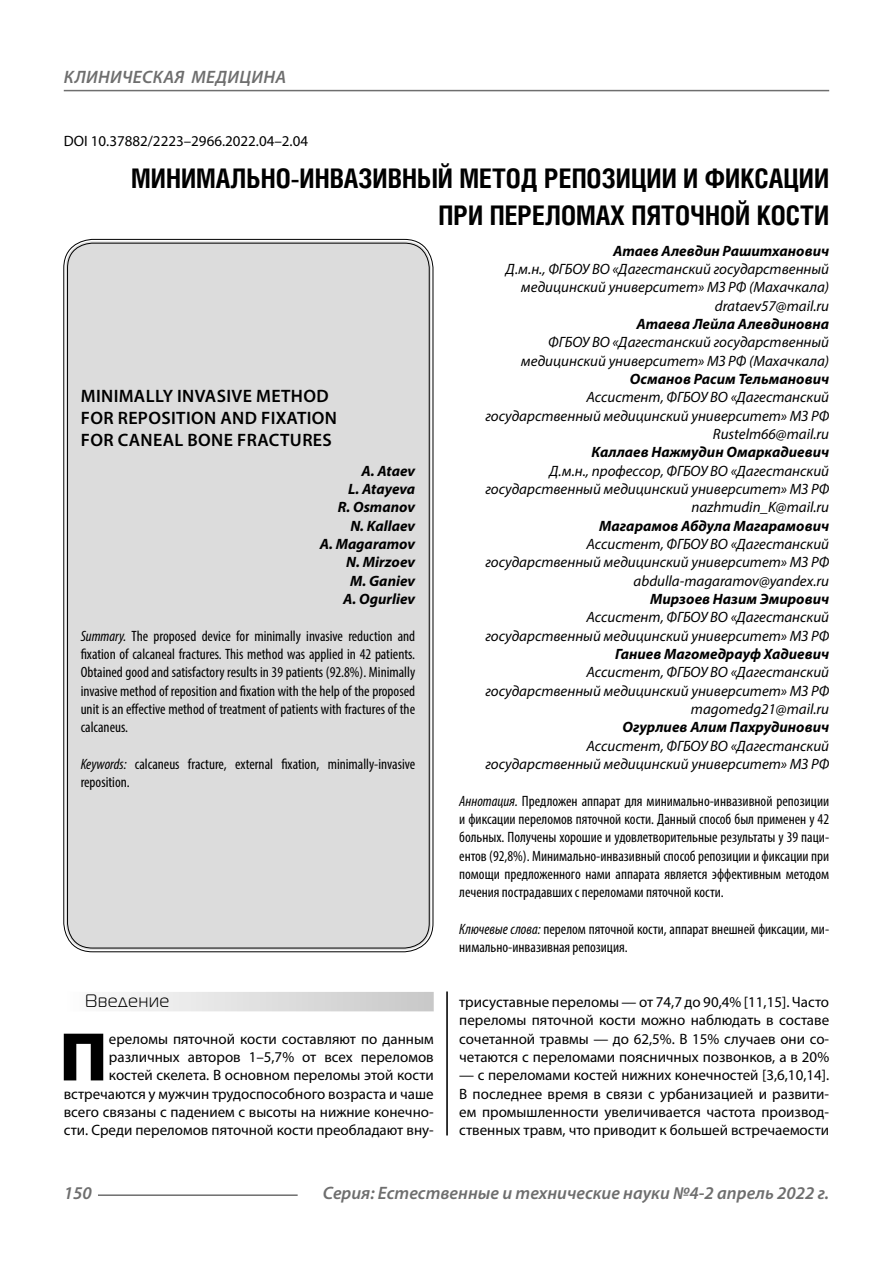
<style>
.page{position:relative;width:893px;height:1263px;background:#fff}
.page>*{position:absolute;margin:0;border:0;box-sizing:border-box;transform-origin:0 0}
.Bukvica{font:900 69.3px "Myriad Pro";color:#000}
.Header{font:700 27px/37.5px "Helios Cond C";color:#000;text-align:right}
.t1{font:italic 600 18px "Myriad Pro";color:#6e6e6e}
.Header-eng{font:600 18px/21.6px "Myriad Pro";letter-spacing:.02em;color:#000}
.Subheader{font:18px "Magistral C";letter-spacing:.05em;color:#000}
.Bukvica-2{font:15px/18.3px "Myriad Pro";color:#000;text-align:justify}
.Author-doc{font:italic 15px/18.3px "Myriad Pro";color:#000;text-align:right}
.Annotation-rus{font:condensed 15px/18.3px "Myriad Pro";color:#000;text-align:justify}
.Annotation-eng{font:condensed 15px/18.3px "Myriad Pro";color:#000;text-align:justify}
.Author{font:italic 700 15px "Myriad Pro";color:#000}
.Author-email{font:italic 15px "Myriad Pro";color:#000}
.Author-eng{font:italic 700 15px "Myriad Pro";color:#000}
.DOI{font:15px "Myriad Pro";color:#000}
.s1{font-style:italic}
</style>
<div class="page">
<hr style="left:446px;top:970px;width:1px;height:165px;background:#000">
<hr style="left:447px;top:970px;width:1px;height:165px;background:#000">
<div style="left:43px;top:970px;width:786px;height:21px;background:#fff"></div>
<div style="left:64px;top:992px;width:370px;height:19px;background:linear-gradient(to right,#fcfcfc,#c8c8c8)"></div>
<div style="left:66px;top:241px;width:365px;height:709px;background:#dcdcdc;border-radius:27px"></div>
<hr style="left:98px;top:1194px;width:200px;height:2px;background:#6e6e6e">
<hr style="left:64px;top:90px;width:765px;height:1px;background:#6e6e6e">
<p class="t1" style="left:64px;top:66px;width:23px">Клиническая</p>
<p class="t1" style="left:191px;top:66px;width:13px">меди</p>
<p class="t1" style="left:240px;top:66px;width:25px">цина</p>
<p class="DOI" style="left:64px;top:132px;width:246px">DOI 10.37882/2223–2966.2022.04–2.04</p>
<p class="Header" style="left:131px;top:159px;width:699px">МИНИМАЛЬНО-ИНВАЗИВНЫЙ МЕТОД РЕПОЗИЦИИ И ФИКСАЦИИ<br>ПРИ ПЕРЕЛОМАХ ПЯТОЧНОЙ КОСТИ</p>
<p class="Author" style="left:613px;top:241px;width:218px">Атаев Алевдин Рашитханович</p>
<p class="Author-doc" style="left:506px;top:260px;width:325px">Д.м.н., ФГБОУ ВО «Дагестанский государственный медицинский университет» МЗ РФ (Махачкала)</p>
<p class="Author-email" style="left:715px;top:296px;width:116px">drataev57@mail.ru</p>
<p class="Author" style="left:636px;top:314px;width:194px">Атаева Лейла Алевдиновна</p>
<p class="Author-doc" style="left:521px;top:333px;width:310px">ФГБОУ ВО «Дагестанский государственный медицинский университет» МЗ РФ (Махачкала)</p>
<p class="Author" style="left:630px;top:369px;width:201px">Османов Расим Тельманович</p>
<p class="Author-doc" style="left:485px;top:388px;width:345px">Ассистент, ФГБОУ ВО «Дагестанский государственный медицинский университет» МЗ РФ</p>
<p class="Author-email" style="left:713px;top:425px;width:118px">Rustelm66@mail.ru</p>
<p class="Author" style="left:591px;top:443px;width:239px">Каллаев Нажмудин Омаркадиевич</p>
<p class="Author-doc" style="left:485px;top:461px;width:345px">Д.м.н., профессор, ФГБОУ ВО «Дагестанский государственный медицинский университет» МЗ РФ</p>
<p class="Author-email" style="left:691px;top:498px;width:139px">nazhmudin_K@mail.ru</p>
<p class="Author" style="left:599px;top:516px;width:231px">Магарамов Абдула Магарамович</p>
<p class="Author-doc" style="left:485px;top:535px;width:345px">Ассистент, ФГБОУ ВО «Дагестанский государственный медицинский университет» МЗ РФ</p>
<p class="Author-email" style="left:634px;top:571px;width:197px">abdulla-magaramov@yandex.ru</p>
<p class="Author" style="left:650px;top:589px;width:181px">Мирзоев Назим Эмирович</p>
<p class="Author-doc" style="left:485px;top:608px;width:345px">Ассистент, ФГБОУ ВО «Дагестанский государственный медицинский университет» МЗ РФ</p>
<p class="Author" style="left:615px;top:644px;width:216px">Ганиев Магомедрауф Хадиевич</p>
<p class="Author-doc" style="left:485px;top:663px;width:345px">Ассистент, ФГБОУ ВО «Дагестанский государственный медицинский университет» МЗ РФ</p>
<p class="Author-email" style="left:691px;top:700px;width:140px">magomedg21@mail.ru</p>
<p class="Author" style="left:623px;top:717px;width:208px">Огурлиев Алим Пахрудинович</p>
<p class="Author-doc" style="left:485px;top:736px;width:345px">Ассистент, ФГБОУ ВО «Дагестанский государственный медицинский университет» МЗ РФ</p>
<p class="Annotation-rus" style="left:459px;top:791px;width:371px"><span class="s1">Аннотация.</span> Предложен аппарат для минимально-инвазивной репозиции и фиксации переломов пяточной кости. Данный способ был применен у 42 больных. Получены хорошие и удовлетворительные результаты у 39 паци&shy;ентов (92,8%). Минимально-инвазивный способ репозиции и фиксации при помощи предложенного нами аппарата является эффективным методом лечения пострадавших с переломами пяточной кости.</p>
<p class="Annotation-rus" style="left:459px;top:919px;width:371px"><span class="s1">Ключевые слова:</span> перелом пяточной кости, аппарат внешней фиксации, ми&shy;нимально-инвазивная репозиция.</p>
<p class="Subheader" style="left:85px;top:991px;width:86px">Введение</p>
<p class="Bukvica" style="left:59px;top:1011px;width:50px">П</p>
<p class="Header-eng" style="left:81px;top:385px;width:258px">MINIMALLY INVASIVE METHOD<br>FOR REPOSITION AND FIXATION<br>FOR CANEAL BONE FRACTURES</p>
<p class="Author-eng" style="left:361px;top:461px;width:55px">A. Ataev</p>
<p class="Author-eng" style="left:348px;top:479px;width:69px">L. Atayeva</p>
<p class="Author-eng" style="left:338px;top:498px;width:79px">R. Osmanov</p>
<p class="Author-eng" style="left:350px;top:516px;width:66px">N. Kallaev</p>
<p class="Author-eng" style="left:320px;top:534px;width:97px">A. Magaramov</p>
<p class="Author-eng" style="left:346px;top:552px;width:70px">N. Mirzoev</p>
<p class="Author-eng" style="left:350px;top:571px;width:67px">M. Ganiev</p>
<p class="Author-eng" style="left:343px;top:589px;width:74px">A. Ogurliev</p>
<p class="Annotation-eng" style="left:81px;top:626px;width:336px"><span class="s1">Summary.</span> The proposed device for minimally invasive reduction and fixation of calcaneal fractures. This method was applied in 42 patients.<br>Obtained good and satisfactory results in 39 patients (92.8%). Minimally invasive method of reposition and fixation with the help of the proposed unit is an effective method of treatment of patients with fractures of the calcaneus.</p>
<p class="Annotation-eng" style="left:81px;top:755px;width:336px"><span class="s1">Keywords:</span> calcaneus fracture, external fixation, minimally-invasive reposition.</p>
<p class="Bukvica-2" style="left:459px;top:993px;width:371px">трисуставные переломы — от 74,7 до 90,4% [11,15]. Часто переломы пяточной кости можно наблюдать в составе сочетанной травмы — до 62,5%. В 15% случаев они со&shy;четаются с переломами поясничных позвонков, а в 20%</p>
<p class="Bukvica-2" style="left:459px;top:1066px;width:371px">— с переломами костей нижних конечностей [3,6,10,14].<br>В последнее время в связи с урбанизацией и развити&shy;ем промышленности увеличивается частота производ&shy;ственных травм, что приводит к большей встречаемости</p>
<p class="Bukvica-2" style="left:64px;top:1029px;width:371px;text-align:right">ереломы пяточной кости составляют по данным различных авторов 1–5,7% от всех переломов костей скелета. В основном переломы этой кости встречаются у мужчин трудоспособного возраста и чаше всего связаны с падением с высоты на нижние конечно&shy;сти. Среди переломов пяточной кости преобладают вну-</p>
<p class="t1" style="left:64px;top:1182px;width:30px">150</p>
<p class="t1" style="left:323px;top:1182px;width:508px">Серия: Естественные и технические науки №4-2 апрель 2022 г.</p>
</div>
